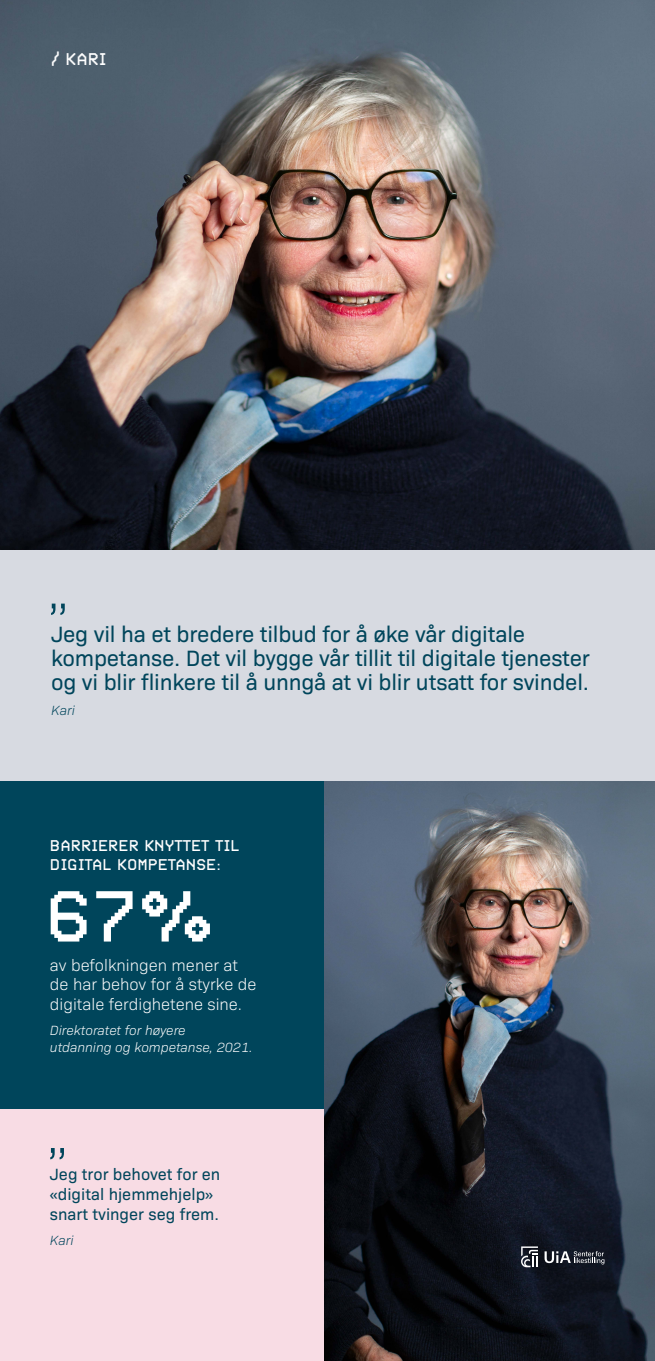
<style>
.page{position:relative;width:655px;height:1361px;background:#fff}
.page>*{position:absolute;margin:0;border:0;box-sizing:border-box;transform-origin:0 0}
.t1{font:76.5px "PF Videotext";color:#fff}
.t2{font:300 54px "Bio Sans";color:#00455b}
.t3{font:22.5px/24px "Bio Sans";letter-spacing:-.01em;color:#00455b}
.t4{font:18px "PF Videotext";color:#fff}
.t5{font:300 16.5px/19.8px "Bio Sans";color:#fff}
.t6{font:16.5px/19.8px "Bio Sans";color:#00455b}
.t7{font:16.5px/19.8px "PF Videotext";color:#fff}
.t8{font:italic 300 13.5px/16.2px "Bio Sans";color:#fff}
.t9{font:italic 300 13.5px "Bio Sans";color:#00455b}
</style>
<div class="page">
<div style="left:0;top:550px;width:655px;height:231px;background:#d7dae1"></div>
<div style="left:0;top:1108px;width:325px;height:253px;background:#f8dce4"></div>
<img style="left:0;top:0;width:655px;height:550px">
<div style="left:0;top:781px;width:325px;height:327px;background:#00455b"></div>
<img style="left:325px;top:781px;width:330px;height:580px">
<svg style="left:521px;top:1246px;width:17px;height:21px"></svg>
<svg style="left:544px;top:1251px;width:60px;height:13px"></svg>
<p class="t4" style="left:51px;top:44px;width:57px">/ KARI</p>
<h2 class="t2" style="left:47px;top:583px;width:23px">”</h2>
<p class="t3" style="left:51px;top:620px;width:540px">Jeg vil ha et bredere tilbud for å øke vår digitale kompetanse. Det vil bygge vår tillit til digitale tjenester og vi blir flinkere til å unngå at vi blir utsatt for svindel.</p>
<p class="t9" style="left:51px;top:701px;width:25px">Kari</p>
<p class="t7" style="left:50px;top:833px;width:191px">BARRIERER KNYTTET TIL<br>DIGITAL KOMPETANSE:</p>
<h1 class="t1" style="left:46px;top:853px;width:170px">67%</h1>
<p class="t5" style="left:50px;top:953px;width:208px">av befolkningen mener at de har behov for å styrke de digitale ferdighetene sine.</p>
<p class="t8" style="left:50px;top:1021px;width:204px">Direktoratet for høyere<br>utdanning og kompetanse, 2021.</p>
<h2 class="t2" style="left:47px;top:1127px;width:23px">”</h2>
<p class="t6" style="left:50px;top:1163px;width:172px">Jeg tror behovet for en «digital hjemmehjelp» snart tvinger seg frem.</p>
<p class="t9" style="left:50px;top:1231px;width:25px">Kari</p>
</div>
